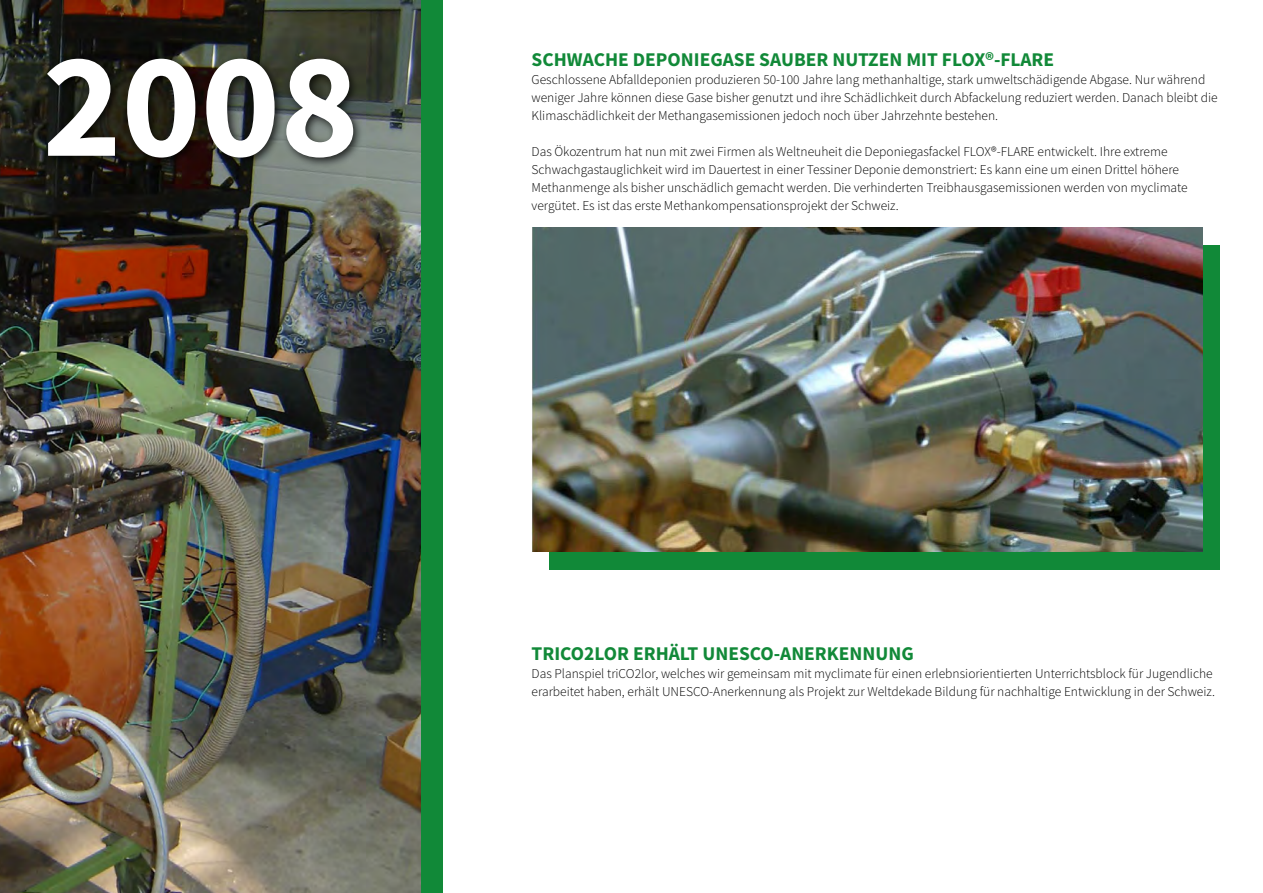
<style>
.page{position:relative;width:1263px;height:893px;background:#fff}
.page>*{position:absolute;margin:0;border:0;box-sizing:border-box;transform-origin:0 0}
.t1{font:150px "Source Sans Variable";color:#fff}
.t2{font:19.5px "Source Sans Variable";color:#118938}
.t3{font:13.5px/18px "Source Sans Variable";color:#000}
</style>
<div class="page">
<div style="left:0;top:0;width:442px;height:893px;background:#118938"></div>
<img style="left:0;top:0;width:421px;height:893px">
<div style="left:43px;top:53px;width:321px;height:115px;background:#000;opacity:.75"></div>
<div style="left:550px;top:246px;width:670px;height:324px;background:#118938"></div>
<img style="left:532px;top:228px;width:670px;height:324px">
<h1 class="t1" style="left:43px;top:15px;width:318px">2008</h1>
<h2 class="t2" style="left:531px;top:48px;width:524px">SCHWACHE DEPONIEGASE SAUBER NUTZEN MIT FLOX®-FLARE</h2>
<p class="t3" style="left:531px;top:70px;width:688px">Geschlossene Abfalldeponien produzieren 50-100 Jahre lang methanhaltige, stark umweltschädigende Abgase. Nur während weniger Jahre können diese Gase bisher genutzt und ihre Schädlichkeit durch Abfackelung reduziert werden. Danach bleibt die<br>Klimaschädlichkeit der Methangasemissionen jedoch noch über Jahrzehnte bestehen.</p>
<p class="t3" style="left:531px;top:142px;width:658px">Das Ökozentrum hat nun mit zwei Firmen als Weltneuheit die Deponiegasfackel FLOX®-FLARE entwickelt. Ihre extreme Schwachgastauglichkeit wird im Dauertest in einer Tessiner Deponie demonstriert: Es kann eine um einen Drittel höhere Methanmenge als bisher unschädlich gemacht werden. Die verhinderten Treibhausgasemissionen werden von myclimate vergütet. Es ist das erste Methankompensationsprojekt der Schweiz.</p>
<h2 class="t2" style="left:531px;top:642px;width:384px">TRICO2LOR ERHÄLT UNESCO-ANERKENNUNG</h2>
<p class="t3" style="left:531px;top:664px;width:685px">Das Planspiel triCO2lor, welches wir gemeinsam mit myclimate für einen erlebnsiorientierten Unterrichtsblock für Jugendliche erarbeitet haben, erhält UNESCO-Anerkennung als Projekt zur Weltdekade Bildung für nachhaltige Entwicklung in der Schweiz.</p>
</div>
